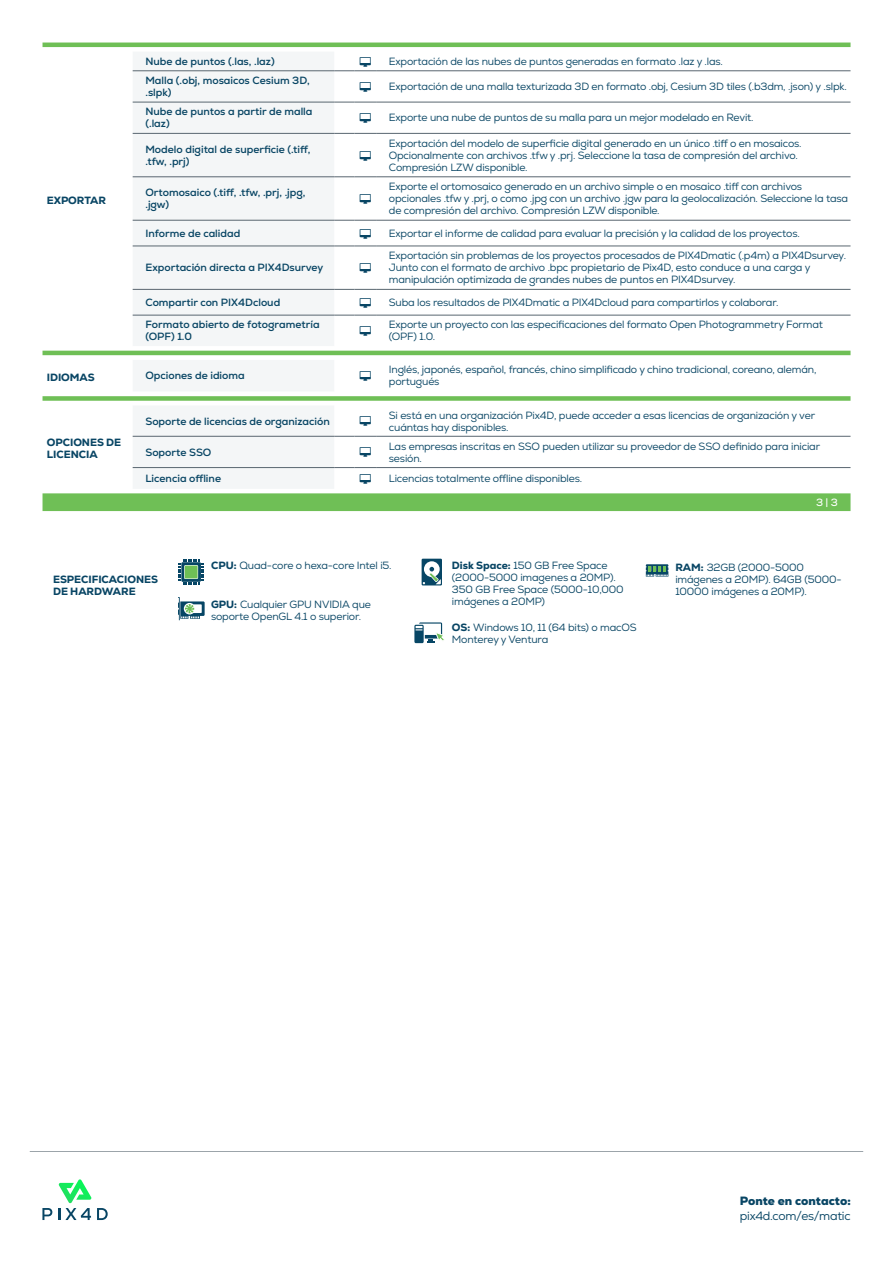
<style>
.page{position:relative;width:893px;height:1263px;background:#fff}
.page>*{position:absolute;margin:0;border:0;box-sizing:border-box;transform-origin:0 0}
.t1{font:12px "Nexa";letter-spacing:-.02em;color:#084564}
.t2{font:900 12px "Nexa";color:#084564}
.t3{font:10.5px/12px "Nexa";letter-spacing:-.015em;color:#084564}
.t4{font:700 10.5px/12px "Nexa";color:#084564}
.t5{font:800 10.5px/12px "Nexa";letter-spacing:-.005em;color:#084564}
.t6{font:10.5px "Nexa";color:#fff}
.s1{font-weight:800}
</style>
<div class="page">
<hr style="left:30px;top:1151px;width:833px;height:1px;background:#596670">
<svg style="left:42px;top:1208px;width:10px;height:12px"></svg>
<svg style="left:58px;top:1179px;width:50px;height:41px"></svg>
<svg style="left:646px;top:564px;width:22px;height:12px"></svg>
<svg style="left:178px;top:559px;width:26px;height:26px"></svg>
<svg style="left:178px;top:597px;width:26px;height:23px"></svg>
<svg style="left:422px;top:559px;width:20px;height:26px"></svg>
<svg style="left:414px;top:622px;width:30px;height:21px"></svg>
<svg style="left:43px;top:43px;width:807px;height:468px"></svg>
<div style="left:133px;top:52px;width:201px;height:437px;background:#f4f6f7"></div>
<svg style="left:43px;top:346px;width:807px;height:59px"></svg>
<hr style="left:133px;top:71px;width:201px;height:1px;background:#596670">
<hr style="left:376px;top:71px;width:474px;height:1px;background:#596670">
<hr style="left:133px;top:102px;width:201px;height:1px;background:#596670">
<svg style="left:334px;top:102px;width:42px;height:1px"></svg>
<hr style="left:376px;top:102px;width:474px;height:1px;background:#596670">
<hr style="left:133px;top:133px;width:201px;height:1px;background:#596670">
<svg style="left:334px;top:133px;width:42px;height:1px"></svg>
<hr style="left:376px;top:133px;width:474px;height:1px;background:#596670">
<hr style="left:133px;top:177px;width:201px;height:1px;background:#596670">
<svg style="left:334px;top:177px;width:42px;height:1px"></svg>
<hr style="left:376px;top:177px;width:474px;height:1px;background:#596670">
<hr style="left:133px;top:220px;width:201px;height:1px;background:#596670">
<svg style="left:334px;top:220px;width:42px;height:1px"></svg>
<hr style="left:376px;top:220px;width:474px;height:1px;background:#596670">
<hr style="left:133px;top:246px;width:201px;height:1px;background:#596670">
<svg style="left:334px;top:246px;width:42px;height:1px"></svg>
<hr style="left:376px;top:246px;width:474px;height:1px;background:#596670">
<hr style="left:133px;top:289px;width:201px;height:1px;background:#596670">
<svg style="left:334px;top:289px;width:42px;height:1px"></svg>
<hr style="left:376px;top:289px;width:474px;height:1px;background:#596670">
<hr style="left:133px;top:315px;width:201px;height:1px;background:#596670">
<svg style="left:334px;top:315px;width:42px;height:1px"></svg>
<hr style="left:376px;top:315px;width:474px;height:1px;background:#596670">
<hr style="left:133px;top:436px;width:201px;height:1px;background:#596670">
<svg style="left:334px;top:436px;width:42px;height:1px"></svg>
<hr style="left:376px;top:436px;width:474px;height:1px;background:#596670">
<hr style="left:133px;top:467px;width:201px;height:1px;background:#596670">
<svg style="left:334px;top:467px;width:42px;height:1px"></svg>
<hr style="left:376px;top:467px;width:474px;height:1px;background:#596670">
<svg style="left:334px;top:57px;width:42px;height:15px"></svg>
<svg style="left:360px;top:82px;width:11px;height:10px"></svg>
<svg style="left:360px;top:113px;width:11px;height:10px"></svg>
<svg style="left:360px;top:151px;width:11px;height:9px"></svg>
<svg style="left:360px;top:194px;width:11px;height:10px"></svg>
<svg style="left:360px;top:229px;width:11px;height:9px"></svg>
<svg style="left:360px;top:263px;width:11px;height:10px"></svg>
<svg style="left:360px;top:298px;width:11px;height:9px"></svg>
<svg style="left:360px;top:326px;width:11px;height:10px"></svg>
<svg style="left:43px;top:351px;width:807px;height:50px"></svg>
<svg style="left:360px;top:416px;width:11px;height:10px"></svg>
<svg style="left:360px;top:447px;width:11px;height:10px"></svg>
<svg style="left:360px;top:474px;width:11px;height:9px"></svg>
<p class="t5" style="left:47px;top:194px;width:61px">EXPORTAR</p>
<p class="t4" style="left:145px;top:55px;width:131px">Nube de puntos (.las, .laz)</p>
<p class="t3" style="left:389px;top:55px;width:336px">Exportación de las nubes de puntos generadas en formato .laz y .las.</p>
<p class="t4" style="left:145px;top:75px;width:166px">Malla (.obj, mosaicos Cesium 3D, .slpk)</p>
<p class="t3" style="left:389px;top:81px;width:459px">Exportación de una malla texturizada 3D en formato .obj, Cesium 3D tiles (.b3dm, .json) y .slpk.</p>
<p class="t4" style="left:145px;top:106px;width:169px">Nube de puntos a partir de malla (.laz)</p>
<p class="t3" style="left:389px;top:112px;width:366px">Exporte una nube de puntos de su malla para un mejor modelado en Revit.</p>
<p class="t4" style="left:145px;top:143px;width:166px">Modelo digital de superficie (.tiff, .tfw, .prj)</p>
<p class="t3" style="left:389px;top:137px;width:414px">Exportación del modelo de superficie digital generado en un único .tiff o en mosaicos.<br>Opcionalmente con archivos .tfw y .prj. Seleccione la tasa de compresión del archivo.<br>Compresión LZW disponible.</p>
<p class="t4" style="left:145px;top:187px;width:162px">Ortomosaico (.tiff, .tfw, .prj, .jpg, .jgw)</p>
<p class="t3" style="left:389px;top:181px;width:461px">Exporte el ortomosaico generado en un archivo simple o en mosaico .tiff con archivos opcionales .tfw y .prj, o como .jpg con un archivo .jgw para la geolocalización. Seleccione la tasa de compresión del archivo. Compresión LZW disponible.</p>
<p class="t4" style="left:145px;top:227px;width:96px">Informe de calidad</p>
<p class="t3" style="left:389px;top:227px;width:412px">Exportar el informe de calidad para evaluar la precisión y la calidad de los proyectos.</p>
<p class="t4" style="left:145px;top:262px;width:180px">Exportación directa a PIX4Dsurvey</p>
<p class="t3" style="left:389px;top:250px;width:459px">Exportación sin problemas de los proyectos procesados de PIX4Dmatic (.p4m) a PIX4Dsurvey.<br>Junto con el formato de archivo .bpc propietario de Pix4D, esto conduce a una carga y manipulación optimizada de grandes nubes de puntos en PIX4Dsurvey.</p>
<p class="t4" style="left:145px;top:296px;width:136px">Compartir con PIX4Dcloud</p>
<p class="t3" style="left:389px;top:297px;width:391px">Suba los resultados de PIX4Dmatic a PIX4Dcloud para compartirlos y colaborar.</p>
<p class="t4" style="left:145px;top:319px;width:176px">Formato abierto de fotogrametría (OPF) 1.0</p>
<p class="t3" style="left:389px;top:319px;width:436px">Exporte un proyecto con las especificaciones del formato Open Photogrammetry Format (OPF) 1.0.</p>
<p class="t5" style="left:47px;top:371px;width:49px">IDIOMAS</p>
<p class="t4" style="left:145px;top:370px;width:101px">Opciones de idioma</p>
<p class="t3" style="left:389px;top:364px;width:429px">Inglés, japonés, español, francés, chino simplificado y chino tradicional, coreano, alemán, portugués</p>
<p class="t5" style="left:47px;top:437px;width:76px">OPCIONES DE<br>LICENCIA</p>
<p class="t4" style="left:145px;top:415px;width:186px">Soporte de licencias de organización</p>
<p class="t3" style="left:389px;top:409px;width:428px">Si está en una organización Pix4D, puede acceder a esas licencias de organización y ver cuántas hay disponibles.</p>
<p class="t4" style="left:145px;top:446px;width:68px">Soporte SSO</p>
<p class="t3" style="left:389px;top:440px;width:433px">Las empresas inscritas en SSO pueden utilizar su proveedor de SSO definido para iniciar sesión.</p>
<p class="t4" style="left:145px;top:472px;width:77px">Licencia offline</p>
<p class="t3" style="left:389px;top:472px;width:195px">Licencias totalmente offline disponibles.</p>
<p class="t6" style="left:816px;top:496px;width:23px">3 | 3</p>
<p class="t5" style="left:53px;top:573px;width:106px">ESPECIFICACIONES<br>DE HARDWARE</p>
<p class="t3" style="left:211px;top:560px;width:182px"><span class="s1">CPU:</span> Quad-core o hexa-core Intel i5.</p>
<p class="t3" style="left:211px;top:598px;width:161px"><span class="s1">GPU:</span> Cualquier GPU NVIDIA que soporte OpenGL 4.1 o superior.</p>
<p class="t3" style="left:452px;top:560px;width:173px"><span class="s1">Disk Space:</span> 150 GB Free Space (2000-5000 imagenes a 20MP).<br>350 GB Free Space (5000-10,000 imágenes a 20MP)</p>
<p class="t3" style="left:452px;top:621px;width:186px"><span class="s1">OS:</span> Windows 10, 11 (64 bits) o macOS<br>Monterey y Ventura</p>
<p class="t3" style="left:675px;top:561px;width:168px"><span class="s1">RAM:</span> 32GB (2000-5000 imágenes a 20MP). 64GB (5000-<br>10000 imágenes a 20MP).</p>
<p class="t2" style="left:740px;top:1193px;width:112px">Ponte en contacto:</p>
<p class="t1" style="left:740px;top:1208px;width:112px">pix4d.com/es/matic</p>
</div>
